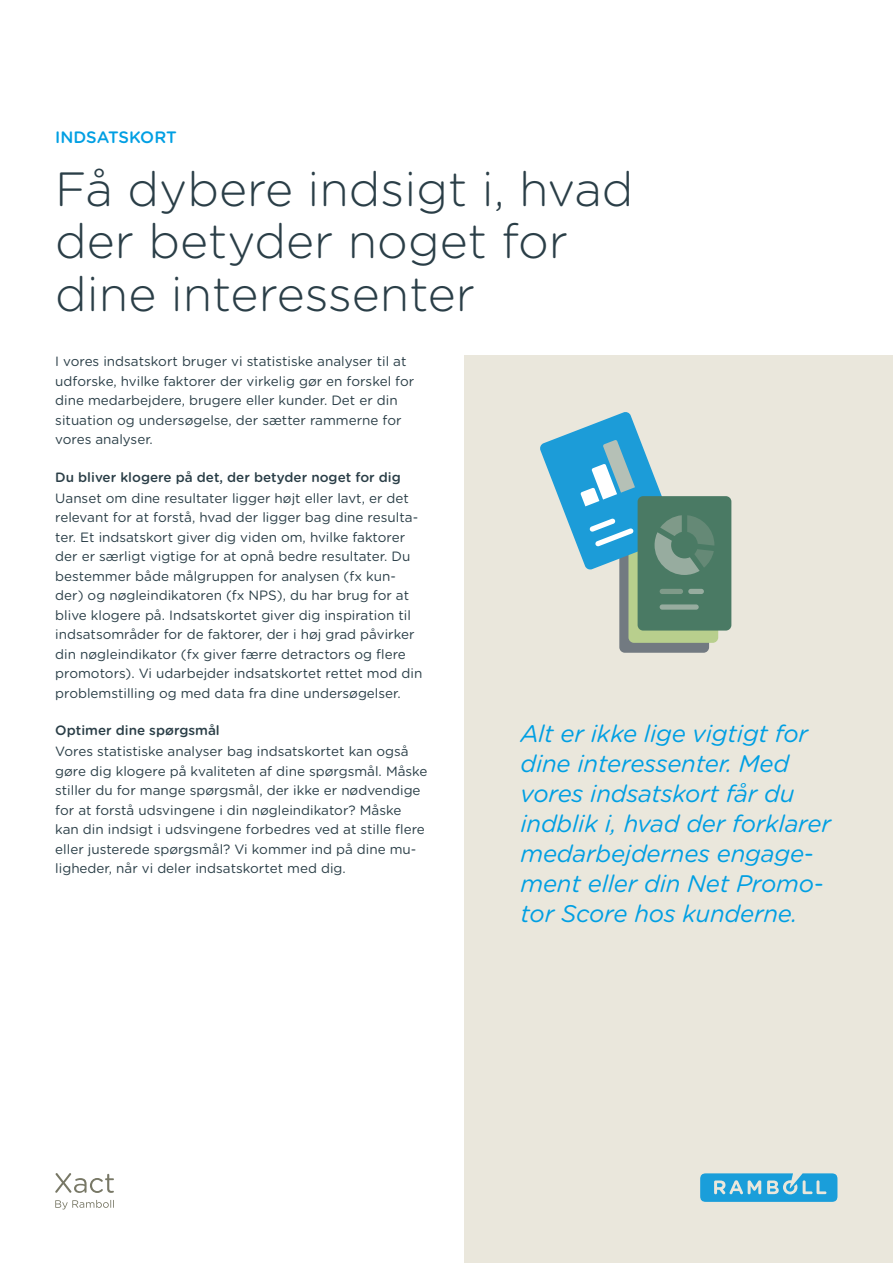
<style>
.page{position:relative;width:893px;height:1263px;background:#fff}
.page>*{position:absolute;margin:0;border:0;box-sizing:border-box;transform-origin:0 0}
.t1{font:300 48px/52.2px "Gotham Rounded";color:#2a3e47}
.t2{font:italic 24px/30px "Gotham Rounded";letter-spacing:-.01em;color:#009fe3}
.t3{font:500 16.5px "Gotham Rounded";letter-spacing:-.005em;color:#009fe3}
.t4{font:13.5px/19.5px "Gotham Rounded";color:#2a3e47}
.t5{font:500 13.5px "Gotham Rounded";color:#2a3e47}
</style>
<div class="page">
<div style="left:464px;top:355px;width:429px;height:908px;background:#eae7dc"></div>
<div style="left:619px;top:524px;width:90px;height:129px;background:#727a81;border-radius:6px"></div>
<div style="left:628px;top:514px;width:90px;height:129px;background:#b8cf8d;border-radius:6px"></div>
<div style="left:638px;top:496px;width:93px;height:134px;background:#4a7a64;border-radius:6px"></div>
<svg style="left:540px;top:412px;width:174px;height:163px"></svg>
<div style="left:660px;top:589px;width:23px;height:5px;background:#7f9a89;border-radius:3px"></div>
<div style="left:660px;top:604px;width:39px;height:6px;background:#97ac9f;border-radius:3px"></div>
<div style="left:688px;top:589px;width:16px;height:5px;background:#97ac9f;border-radius:3px"></div>
<svg style="left:700px;top:1173px;width:137px;height:28px;background:#43acda"></svg>
<svg style="left:55px;top:1200px;width:59px;height:9px"></svg>
<svg style="left:55px;top:1173px;width:59px;height:20px"></svg>
<p class="t3" style="left:55px;top:126px;width:123px">INDSATSKORT</p>
<h1 class="t1" style="left:55px;top:161px;width:580px">Få dybere indsigt i, hvad der betyder noget for dine interessenter</h1>
<p class="t4" style="left:55px;top:351px;width:361px">I vores indsatskort bruger vi statistiske analyser til at udforske, hvilke faktorer der virkelig gør en forskel for dine medarbejdere, brugere eller kunder. Det er din situation og undersøgelse, der sætter rammerne for vores analyser.</p>
<p class="t5" style="left:55px;top:467px;width:347px">Du bliver klogere på det, der betyder noget for dig</p>
<p class="t4" style="left:55px;top:488px;width:369px">Uanset om dine resultater ligger højt eller lavt, er det relevant for at forstå, hvad der ligger bag dine resulta&shy;ter. Et indsatskort giver dig viden om, hvilke faktorer der er særligt vigtige for at opnå bedre resultater. Du bestemmer både målgruppen for analysen (fx kun&shy;der) og nøgleindikatoren (fx NPS), du har brug for at blive klogere på. Indsatskortet giver dig inspiration til indsatsområder for de faktorer, der i høj grad påvirker din nøgleindikator (fx giver færre detractors og flere promotors). Vi udarbejder indsatskortet rettet mod din problemstilling og med data fra dine undersøgelser.</p>
<p class="t5" style="left:55px;top:721px;width:166px">Optimer dine spørgsmål</p>
<p class="t4" style="left:55px;top:741px;width:374px">Vores statistiske analyser bag indsatskortet kan også gøre dig klogere på kvaliteten af dine spørgsmål. Måske stiller du for mange spørgsmål, der ikke er nødvendige for at forstå udsvingene i din nøgleindikator? Måske kan din indsigt i udsvingene forbedres ved at stille flere eller justerede spørgsmål? Vi kommer ind på dine mu&shy;ligheder, når vi deler indsatskortet med dig.</p>
<h2 class="t2" style="left:520px;top:718px;width:312px">Alt er ikke lige vigtigt for dine interessenter. Med vores indsatskort får du indblik i, hvad der forklarer medarbejdernes engage&shy;ment eller din Net Promo&shy;tor Score hos kunderne.</h2>
</div>
